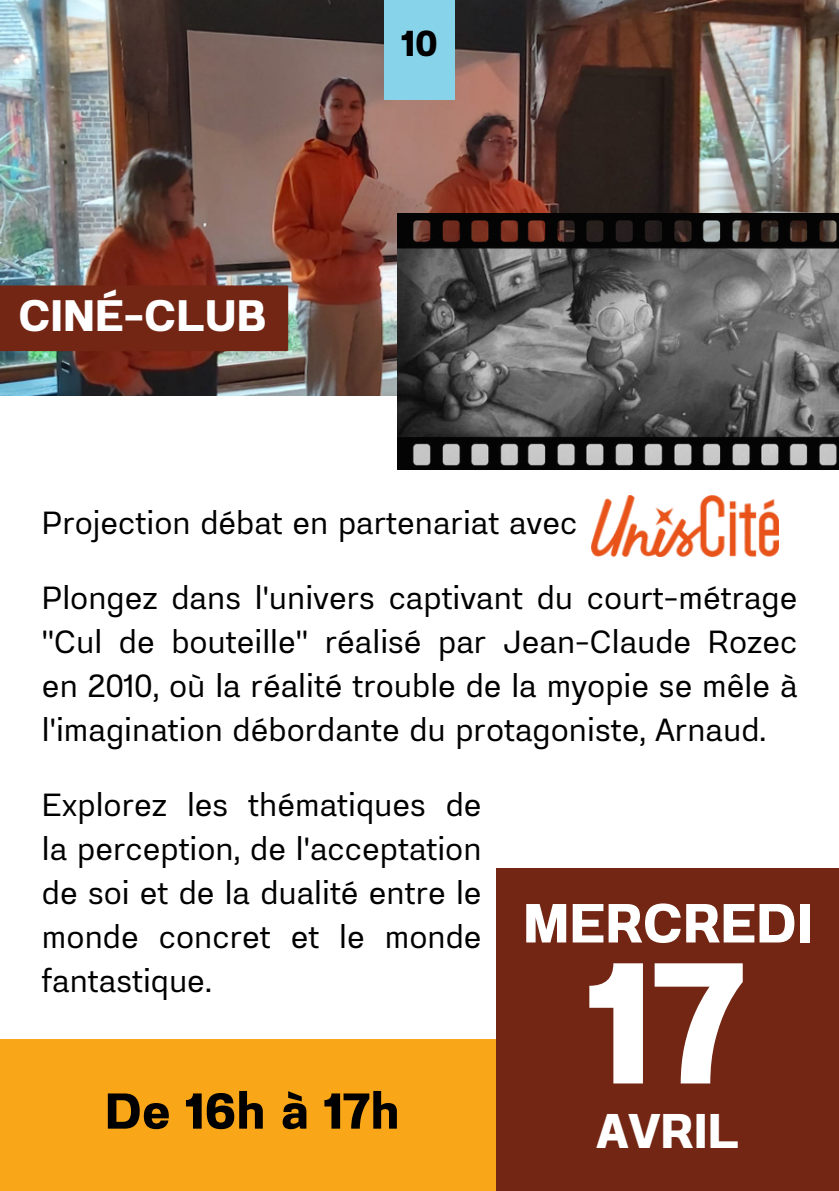
<style>
.page{position:relative;width:839px;height:1191px;background:#fff}
.page>*{position:absolute;margin:0;border:0;box-sizing:border-box;transform-origin:0 0}
.t1{font:700 171.6px "Prachason Neue";color:#fff}
.t2{font:700 55px "Prachason Neue";color:#fff}
.t3{font:700 50.2px "Prachason Neue";color:#000}
.t4{font:700 48.6px "Prachason Neue";color:#fff}
.t5{font:700 44px "Prachason Neue";color:#fff}
.t6{font:700 36px "Prachason Neue";color:#000}
.t7{font:32px/44px "Prachason Neue";color:#000;text-align:justify}
</style>
<div class="page">
<img style="left:0;top:0;width:838px;height:396px">
<div style="left:0;top:1040px;width:667px;height:151px;background:#faa619"></div>
<div style="left:496px;top:868px;width:342px;height:323px;background:#742614"></div>
<img style="left:592px;top:495px;width:186px;height:62px">
<img style="left:397px;top:213px;width:441px;height:257px">
<div style="left:0;top:285px;width:288px;height:66px;background:#742614"></div>
<div style="left:384px;top:0;width:71px;height:100px;background:#87d4ea"></div>
<p class="t5" style="left:18px;top:296px;width:249px">CINÉ-CLUB</p>
<h1 class="t6" style="left:401px;top:28px;width:38px">10</h1>
<p class="t7" style="left:42px;top:502px;width:537px">Projection débat en partenariat avec</p>
<p class="t7" style="left:42px;top:578px;width:757px">Plongez dans l'univers captivant du court-métrage "Cul de bouteille" réalisé par Jean-Claude Rozec en 2010, où la réalité trouble de la myopie se mêle à l'imagination débordante du protagoniste, Arnaud.</p>
<p class="t7" style="left:42px;top:785px;width:441px">Explorez les thématiques de la perception, de l'acceptation de soi et de la dualité entre le monde concret et le monde fantastique.</p>
<p class="t3" style="left:105px;top:1088px;width:296px">De 16h à 17h</p>
<p class="t2" style="left:523px;top:898px;width:291px">MERCREDI</p>
<p class="t1" style="left:589px;top:946px;width:158px">17</p>
<p class="t4" style="left:596px;top:1109px;width:144px">AVRIL</p>
</div>
